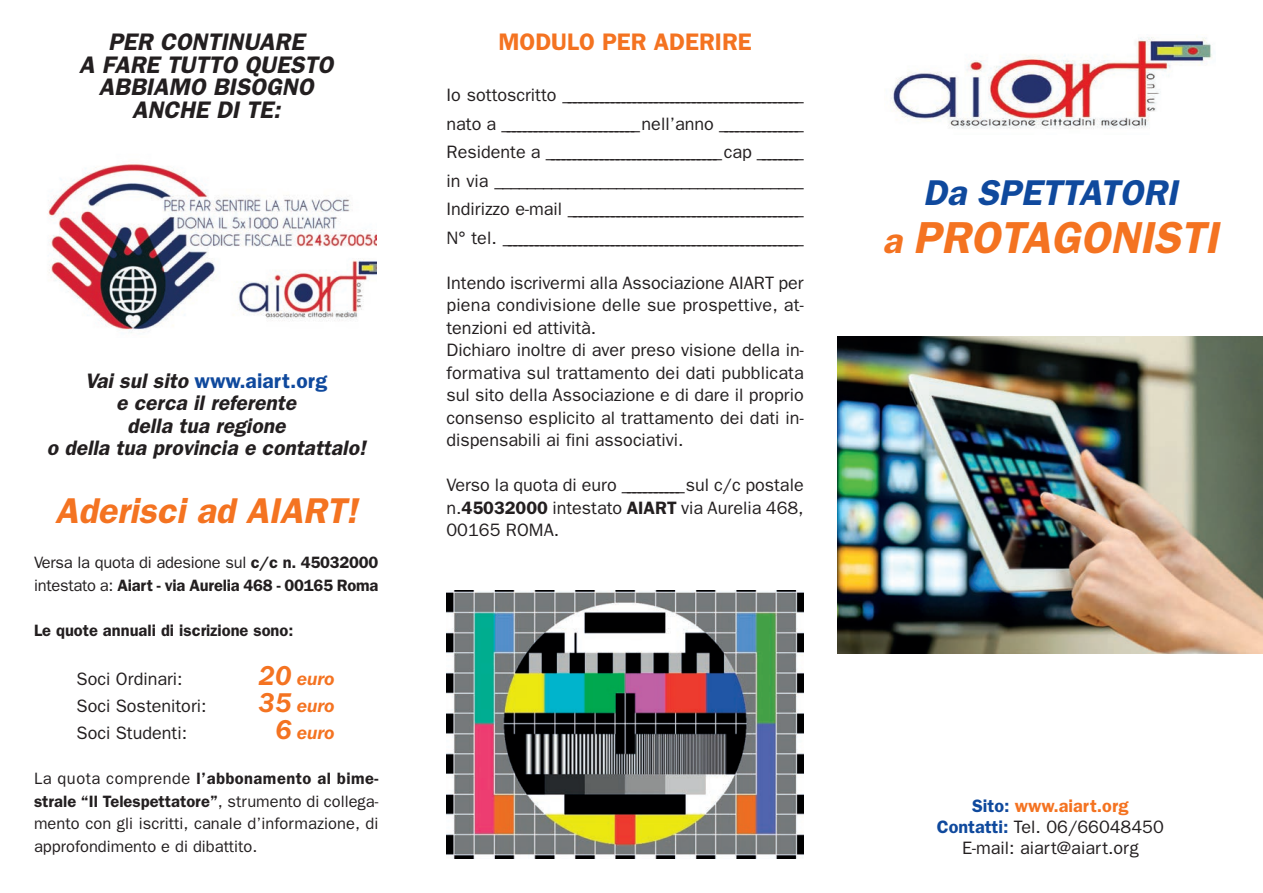
<style>
.page{position:relative;width:1263px;height:893px;background:#fff}
.page>*{position:absolute;margin:0;border:0;box-sizing:border-box;transform-origin:0 0}
.t1{font:italic 600 45px "Franklin Gothic";color:#f47321}
.t2{font:italic 600 36px "Franklin Gothic";color:#f47321}
.t3{font:italic 600 36px "Franklin Gothic";color:#0f499d}
.t4{font:italic 600 24px/22.5px "Franklin Gothic";color:#231f20;text-align:center}
.t5{font:600 24px "Franklin Gothic";color:#f47321}
.t6{font:italic 600 21px/22.5px "Franklin Gothic";color:#231f20;text-align:center}
.t7{font:18px/22.5px "Franklin Gothic";color:#231f20;text-align:justify}
.t8{font:italic 600 18px "Franklin Gothic IT Cby BT";color:#f47321}
.t9{font:16.5px/22.5px "Franklin Gothic";color:#231f20;text-align:justify}
.t10{font:600 16.5px/22.5px "Franklin Gothic";color:#231f20}
.s1{font-style:normal;color:#0f499d}
.s2{font-weight:400}
.s3{font-size:27px}
.s4{font-weight:600}
.s5{font-size:36px}
.s6{font-weight:600;color:#0f499d}
.s7{font-weight:600;color:#f47321}
</style>
<div class="page">
<img style="left:48px;top:164px;width:328px;height:169px">
<img style="left:891px;top:36px;width:321px;height:93px">
<img style="left:838px;top:336px;width:425px;height:317px">
<img style="left:446px;top:591px;width:358px;height:268px">
<h3 class="t4" style="left:79px;top:31px;width:256px">PER CONTINUARE<br>A FARE TUTTO QUESTO<br>ABBIAMO BISOGNO<br>ANCHE DI TE:</h3>
<p class="t6" style="left:47px;top:369px;width:321px">Vai sul sito <span class="s1">www.aiart.org<br></span>e cerca il referente<br>della tua regione<br>o della tua provincia e contattalo!</p>
<h2 class="t2" style="left:55px;top:489px;width:304px">Aderisci ad AIART!</h2>
<p class="t10" style="left:34px;top:551px;width:346px"><span class="s2">Versa la quota di adesione sul</span> c/c n. 45032000 <span class="s2">intestato a:</span> Aiart - via Aurelia 468 - 00165 Roma</p>
<p class="t10" style="left:34px;top:619px;width:261px">Le quote annuali di iscrizione sono:</p>
<p class="t7" style="left:77px;top:667px;width:108px">Soci Ordinari:</p>
<p class="t8" style="left:259px;top:672px;width:77px"><span class="s3">20</span> euro</p>
<p class="t7" style="left:77px;top:694px;width:131px">Soci Sostenitori:</p>
<p class="t8" style="left:259px;top:699px;width:77px"><span class="s3">35</span> euro</p>
<p class="t7" style="left:77px;top:721px;width:112px">Soci Studenti:</p>
<p class="t8" style="left:275px;top:726px;width:61px"><span class="s3">6</span> euro</p>
<p class="t9" style="left:34px;top:767px;width:346px">La quota comprende <span class="s4">l’abbonamento al bime&shy;strale “Il Telespettatore”</span>, strumento di collega&shy;mento con gli iscritti, canale d’informazione, di approfondimento e di dibattito.</p>
<h3 class="t5" style="left:498px;top:28px;width:255px">MODULO PER ADERIRE</h3>
<p class="t7" style="left:446px;top:81px;width:359px;line-height:28.5px">I o s o t t o s c r i t t o ____________________________________________ n a t o a _________________________ n e l l ’ a n n o _______________ R e s i d e n t e a ________________________________ c a p ________ in via ______________________________________ I n d i r i z z o e - m a i l ___________________________________________ N ° t e l . _______________________________________________________</p>
<p class="t7" style="left:446px;top:271px;width:359px;text-align:left">Intendo iscrivermi alla Associazione AIART per piena condivisione delle sue prospettive, at&shy;tenzioni ed attività.<br>Dichiaro inoltre di aver preso visione della in&shy;formativa sul trattamento dei dati pubblicata sul sito della Associazione e di dare il proprio consenso esplicito al trattamento dei dati in&shy;dispensabili ai fini associativi.</p>
<p class="t7" style="left:446px;top:474px;width:359px">Verso la quota di euro ___________sul c/c postale n.<span class="s4">45032000</span> intestato <span class="s4">AIART</span> via Aurelia 468, 00165 ROMA.</p>
<h2 class="t3" style="left:923px;top:172px;width:256px">Da SPETTATORI</h2>
<h1 class="t1" style="left:882px;top:211px;width:337px"><span class="s5">a</span> PROTAGONISTI</h1>
<p class="t7" style="left:937px;top:795px;width:228px;line-height:21px;text-align:center"><span class="s6">Sito:</span> <span class="s7">www.aiart.org<br></span><span class="s6">Contatti:</span> Tel. 06/66048450<br>E-mail: aiart@aiart.org</p>
</div>
